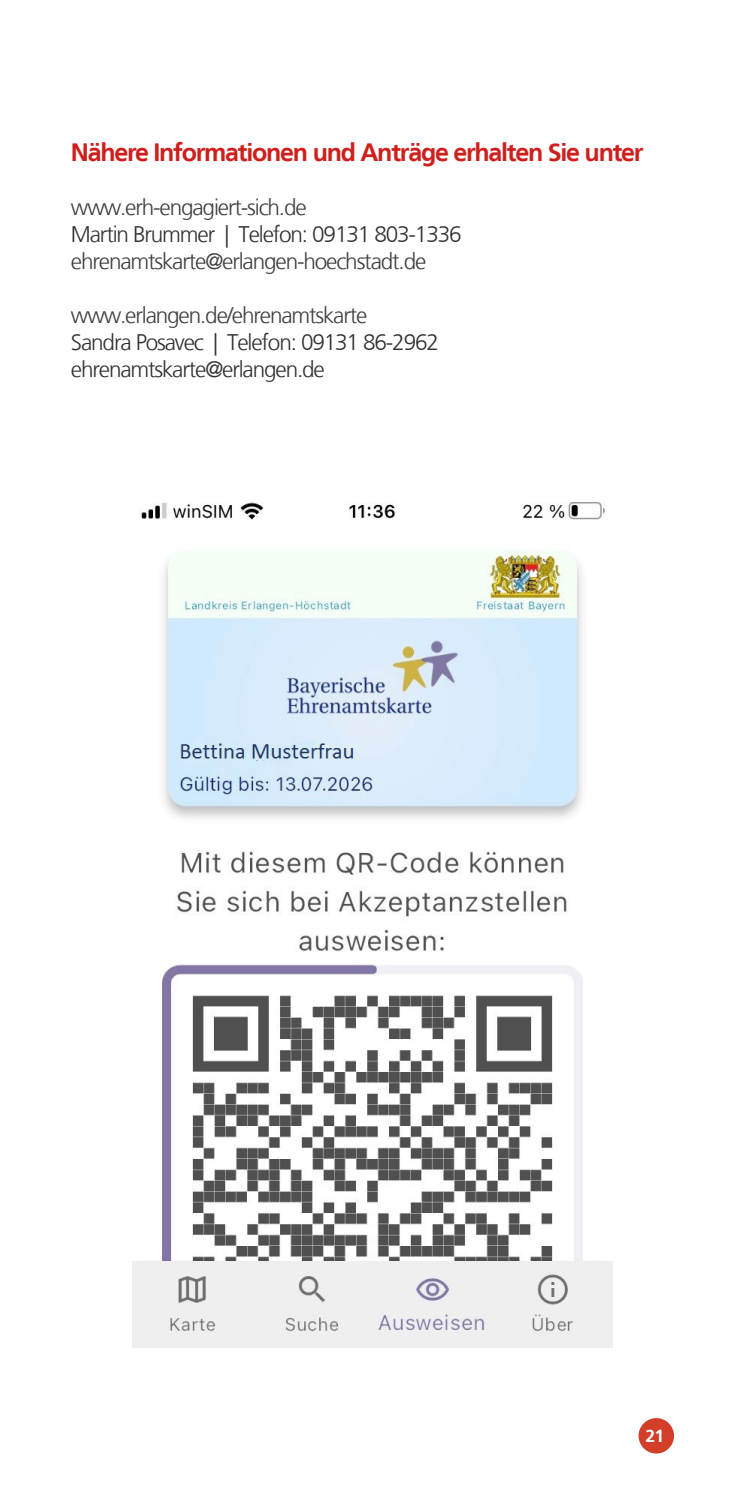
<style>
.page{position:relative;width:745px;height:1489px;background:#fff}
.page>*{position:absolute;margin:0;border:0;box-sizing:border-box;transform-origin:0 0}
.t1{font:700 25px "Frutiger LT";letter-spacing:-.05em;color:#ce1f1d}
.t2{font:300 22.5px/27px "Frutiger LT";letter-spacing:-.05em;color:#312f30}
.t3{font:300 22.5px "Frutiger LT";letter-spacing:-.05em;color:#3e3e3f}
.t4{font:700 17.5px "Frutiger LT";color:#fff}
</style>
<div class="page">
<div style="left:638px;top:1417px;width:35px;height:36px;background:#d33e28;border-radius:50%"></div>
<img style="left:132px;top:502px;width:480px;height:844px">
<p class="t1" style="left:71px;top:137px;width:573px">Nähere Informationen und Anträge erhalten Sie unter</p>
<p class="t3" style="left:71px;top:194px;width:237px">www.erh-engagiert-sich.de</p>
<p class="t2" style="left:71px;top:221px;width:392px">Martin Brummer | Telefon: 09131 803-1336</p>
<p class="t3" style="left:71px;top:248px;width:357px">ehrenamtskarte@erlangen-hoechstadt.de</p>
<p class="t3" style="left:71px;top:302px;width:298px">www.erlangen.de/ehrenamtskarte</p>
<p class="t2" style="left:71px;top:329px;width:369px">Sandra Posavec | Telefon: 09131 86-2962 ehrenamtskarte@erlangen.de</p>
<p class="t4" style="left:645px;top:1425px;width:20px">21</p>
</div>
